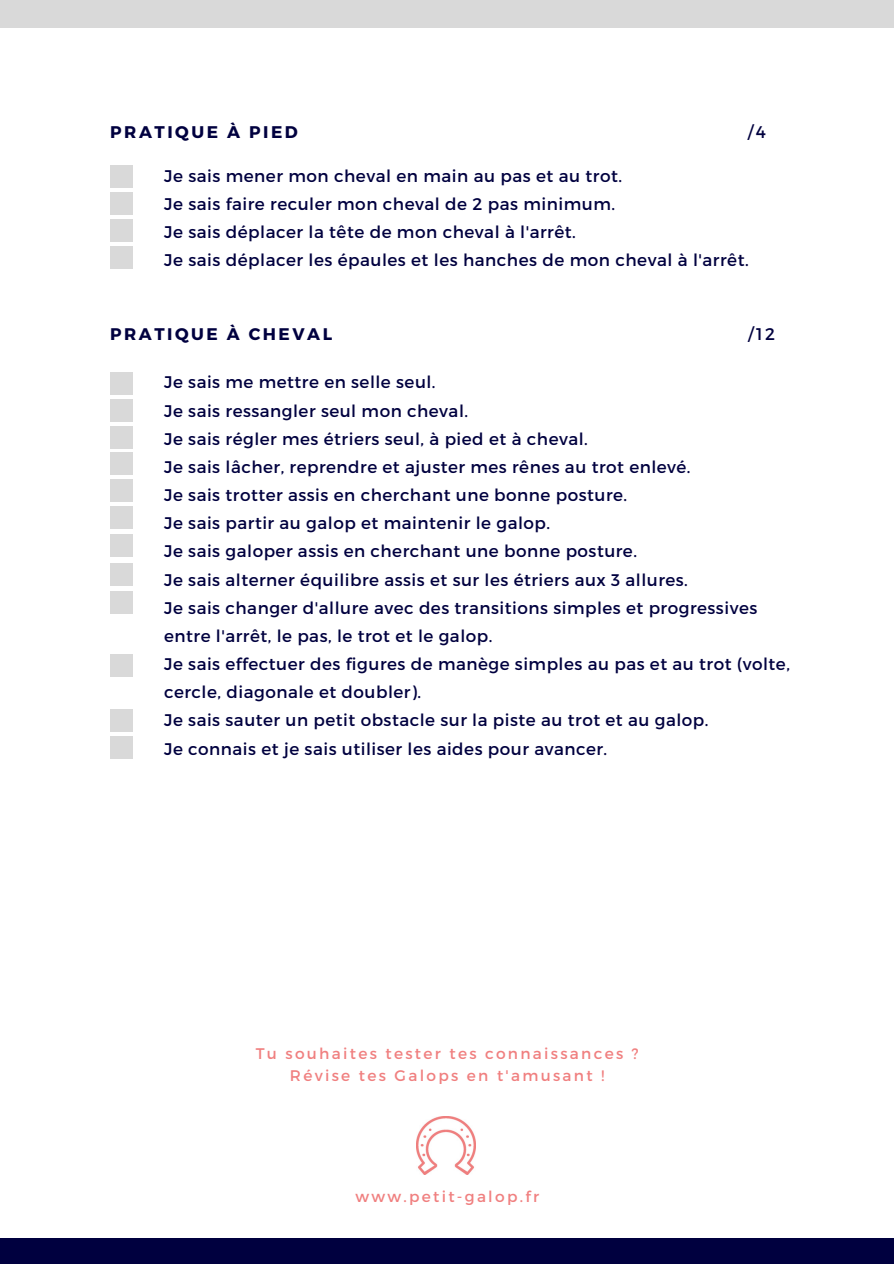
<style>
.page{position:relative;width:894px;height:1264px;background:#fff}
.page>*{position:absolute;margin:0;border:0;box-sizing:border-box;transform-origin:0 0}
.t1{font:16.8px/28.2px "Montserrat";letter-spacing:.03em;color:#00003f}
.t2{font:700 16.8px "Montserrat";letter-spacing:.15em;color:#00003f}
.t3{font:15.3px "Montserrat";letter-spacing:.15em;color:#f08080}
</style>
<div class="page">
<img style="left:416px;top:1116px;width:59px;height:58px">
<div style="left:0;top:0;width:893px;height:27px;background:#d9d9d9"></div>
<div style="left:0;top:1237px;width:893px;height:26px;background:#00003f"></div>
<div style="left:110px;top:165px;width:23px;height:23px;background:#d9d9d9"></div>
<div style="left:110px;top:192px;width:23px;height:23px;background:#d9d9d9"></div>
<div style="left:110px;top:219px;width:23px;height:23px;background:#d9d9d9"></div>
<div style="left:110px;top:246px;width:23px;height:22px;background:#d9d9d9"></div>
<div style="left:110px;top:372px;width:23px;height:23px;background:#d9d9d9"></div>
<div style="left:110px;top:399px;width:23px;height:22px;background:#d9d9d9"></div>
<div style="left:110px;top:426px;width:23px;height:22px;background:#d9d9d9"></div>
<div style="left:110px;top:452px;width:23px;height:23px;background:#d9d9d9"></div>
<div style="left:110px;top:479px;width:23px;height:23px;background:#d9d9d9"></div>
<div style="left:110px;top:506px;width:23px;height:23px;background:#d9d9d9"></div>
<div style="left:110px;top:534px;width:23px;height:22px;background:#d9d9d9"></div>
<div style="left:110px;top:563px;width:23px;height:22px;background:#d9d9d9"></div>
<div style="left:110px;top:591px;width:23px;height:22px;background:#d9d9d9"></div>
<div style="left:110px;top:654px;width:23px;height:22px;background:#d9d9d9"></div>
<div style="left:110px;top:709px;width:23px;height:22px;background:#d9d9d9"></div>
<div style="left:110px;top:735px;width:23px;height:23px;background:#d9d9d9"></div>
<p class="t2" style="left:110px;top:121px;width:189px">PRATIQUE À PIED</p>
<p class="t1" style="left:747px;top:117px;width:20px">/4</p>
<p class="t1" style="left:164px;top:161px;width:459px">Je sais mener mon cheval en main au pas et au trot.</p>
<p class="t1" style="left:164px;top:189px;width:452px">Je sais faire reculer mon cheval de 2 pas minimum.</p>
<p class="t1" style="left:164px;top:217px;width:413px">Je sais déplacer la tête de mon cheval à l'arrêt.</p>
<p class="t1" style="left:164px;top:245px;width:586px">Je sais déplacer les épaules et les hanches de mon cheval à l'arrêt.</p>
<p class="t2" style="left:110px;top:323px;width:223px">PRATIQUE À CHEVAL</p>
<p class="t1" style="left:747px;top:319px;width:29px">/12</p>
<p class="t1" style="left:164px;top:367px;width:273px">Je sais me mettre en selle seul.</p>
<p class="t1" style="left:164px;top:396px;width:305px">Je sais ressangler seul mon cheval.</p>
<p class="t1" style="left:164px;top:424px;width:425px">Je sais régler mes étriers seul, à pied et à cheval.</p>
<p class="t1" style="left:164px;top:452px;width:528px">Je sais lâcher, reprendre et ajuster mes rênes au trot enlevé.</p>
<p class="t1" style="left:164px;top:480px;width:464px">Je sais trotter assis en cherchant une bonne posture.</p>
<p class="t1" style="left:164px;top:508px;width:387px">Je sais partir au galop et maintenir le galop.</p>
<p class="t1" style="left:164px;top:536px;width:474px">Je sais galoper assis en cherchant une bonne posture.</p>
<p class="t1" style="left:164px;top:564px;width:525px">Je sais alterner équilibre assis et sur les étriers aux 3 allures.</p>
<p class="t1" style="left:164px;top:593px;width:594px">Je sais changer d'allure avec des transitions simples et progressives entre l'arrêt, le pas, le trot et le galop.</p>
<p class="t1" style="left:164px;top:649px;width:627px">Je sais effectuer des figures de manège simples au pas et au trot (volte, cercle, diagonale et doubler).</p>
<p class="t1" style="left:164px;top:705px;width:545px">Je sais sauter un petit obstacle sur la piste au trot et au galop.</p>
<p class="t1" style="left:164px;top:733px;width:444px">Je connais et je sais utiliser les aides pour avancer.</p>
<p class="t3" style="left:256px;top:1043px;width:384px">Tu souhaites tester tes connaissances ?</p>
<p class="t3" style="left:290px;top:1065px;width:316px">Révise tes Galops en t'amusant !</p>
<p class="t3" style="left:355px;top:1186px;width:185px">www.petit-galop.fr</p>
</div>
